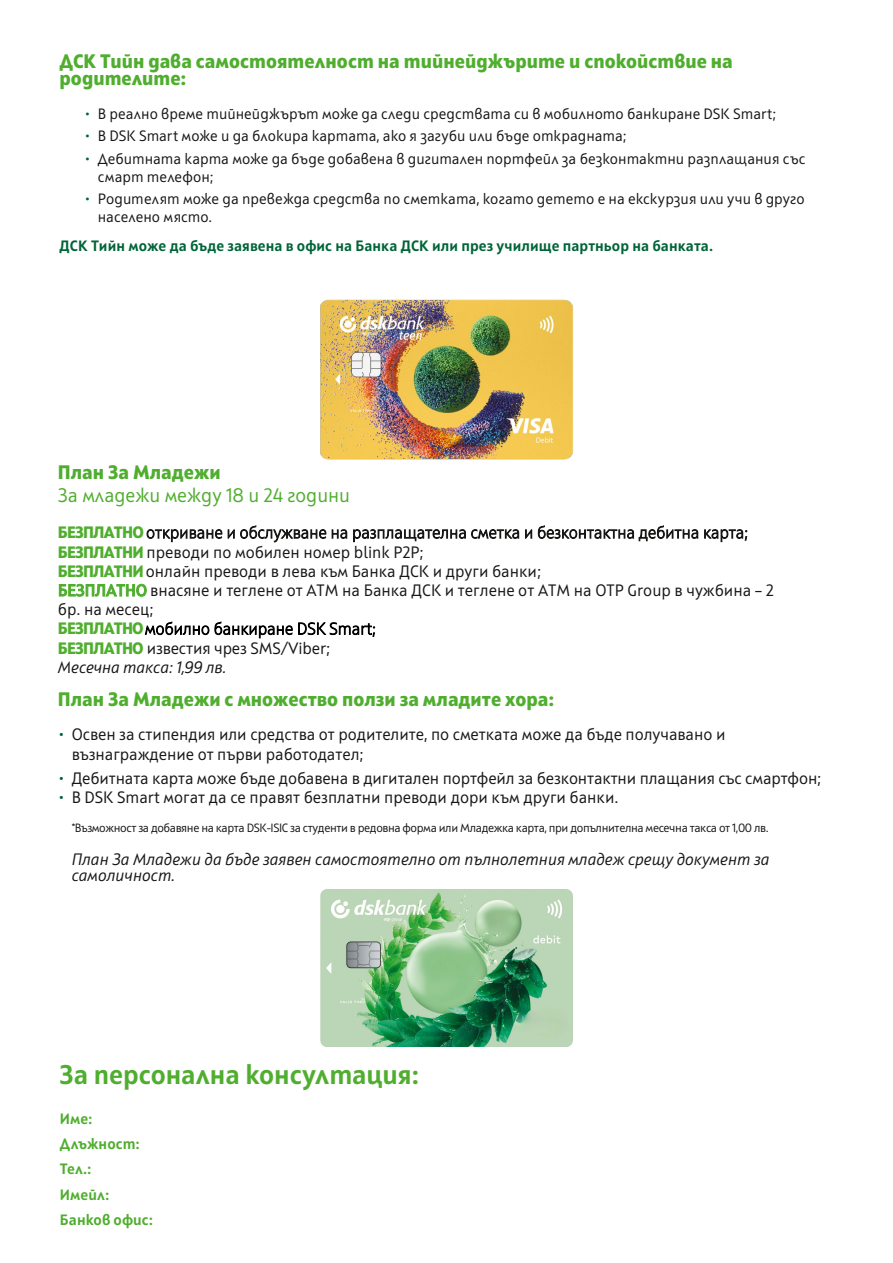
<style>
.page{position:relative;width:893px;height:1263px;background:#fff}
.page>*{position:absolute;margin:0;border:0;box-sizing:border-box;transform-origin:0 0}
.t1{font:700 27px "Squad";letter-spacing:-.005em;color:#50ae2f}
.t2{font:800 19.5px/16.5px "Squad";color:#50ae2f}
.t3{font:19.5px "Squad";color:#50ae2f}
.t4{font:16.5px/19.2px "Squad";letter-spacing:-.005em;color:#181716}
.t5{font:italic 16.5px/16.5px "Squad";color:#181716}
.t6{font:15px/18px "Squad";letter-spacing:.005em;color:#181716}
.t7{font:700 15px "Squad";letter-spacing:.005em;color:#006438}
.t8{font:700 15px/25.2px "Squad";letter-spacing:.005em;color:#50ae2f}
.t9{font:12px "Squad";letter-spacing:-.03em;color:#181716}
.s1{color:#006438}
.s2{font-weight:800;color:#50ae2f}
.s3{font-weight:300}
.s4{font-weight:600;color:#50ae2f}
.s5{font-weight:300;color:#000}
.s6{font-style:italic}
</style>
<div class="page">
<img style="left:320px;top:299px;width:253px;height:161px">
<img style="left:320px;top:889px;width:253px;height:158px">
<p class="t2" style="left:60px;top:53px;width:675px">ДСК Тийн дава самостоятелност на тийнейджърите и спокойствие на родителите:</p>
<p class="t6" style="left:85px;top:105px;width:693px"><span class="s1">•</span> В реално време тийнейджърът може да следи средствата си в мобилното банкиране DSK Smart;</p>
<p class="t6" style="left:85px;top:127px;width:543px"><span class="s1">•</span> В DSK Smart може и да блокира картата, ако я загуби или бъде открадната;</p>
<p class="t6" style="left:98px;top:149px;width:709px;text-indent:-13px"><span class="s1">•</span> Дебитната карта може да бъде добавена в дигитален портфейл за безконтактни разплащания със смарт телефон;</p>
<p class="t6" style="left:98px;top:190px;width:708px;text-indent:-13px"><span class="s1">•</span> Родителят може да превежда средства по сметката, когато детето е на екскурзия или учи в друго населено място.</p>
<p class="t7" style="left:60px;top:236px;width:655px">ДСК Тийн може да бъде заявена в офис на Банка ДСК или през училище партньор на банката.</p>
<p class="t2" style="left:58px;top:464px;width:164px">План За Младежи</p>
<p class="t3" style="left:58px;top:484px;width:294px">За младежи между 18 и 24 години</p>
<p class="t4" style="left:58px;top:523px;width:717px"><span class="s2">БЕЗПЛАТНО</span><span class="s3">откриване и обслужване на разплащателна сметка и безконтактна дебитна карта; </span><span class="s2">БЕЗПЛАТНИ</span> преводи по мобилен номер blink P2P;<br><span class="s2">БЕЗПЛАТНИ</span>онлайн преводи в лева към Банка ДСК и други банки;<br><span class="s4">БЕЗПЛАТНО</span> внасяне и теглене от АТМ на Банка ДСК и теглене от АТМ на OTP Group в чужбина – 2 бр. на месец;<br><span class="s2">БЕЗПЛАТНО</span><span class="s5">мобилно банкиране DSK Smart;<br></span><span class="s2">БЕЗПЛАТНО</span> известия чрез SMS/Viber;<br><span class="s6">Mесечна такса: 1,99 лв.</span></p>
<p class="t2" style="left:58px;top:691px;width:498px">План За Младежи с множество ползи за младите хора:</p>
<p class="t4" style="left:72px;top:725px;width:655px;text-indent:-13px"><span class="s1">•</span> Освен за стипендия или средства от родителите, по сметката може да бъде получавано и възнаграждение от първи работодател;</p>
<p class="t4" style="left:59px;top:768px;width:764px"><span class="s1">•</span> Дебитната карта може бъде добавена в дигитален портфейл за безконтактни плащания със смартфон;</p>
<p class="t4" style="left:59px;top:788px;width:561px"><span class="s1">•</span> В DSK Smart могат да се правят безплатни преводи дори към други банки.</p>
<p class="t9" style="left:72px;top:821px;width:698px">*Възможност за добавяне на карта DSK-ISIC за студенти в редовна форма или Младежка карта, при допълнителна месечна такса от 1,00 лв.</p>
<p class="t5" style="left:72px;top:851px;width:699px">План За Младежи да бъде заявен самостоятелно от пълнолетния младеж срещу документ за самоличност.</p>
<h1 class="t1" style="left:60px;top:1057px;width:361px">За персонална консултация:</h1>
<p class="t8" style="left:60px;top:1106px;width:95px">Име:<br>Длъжност:<br>Тел.:<br>Имейл:<br>Банков офис:</p>
</div>
